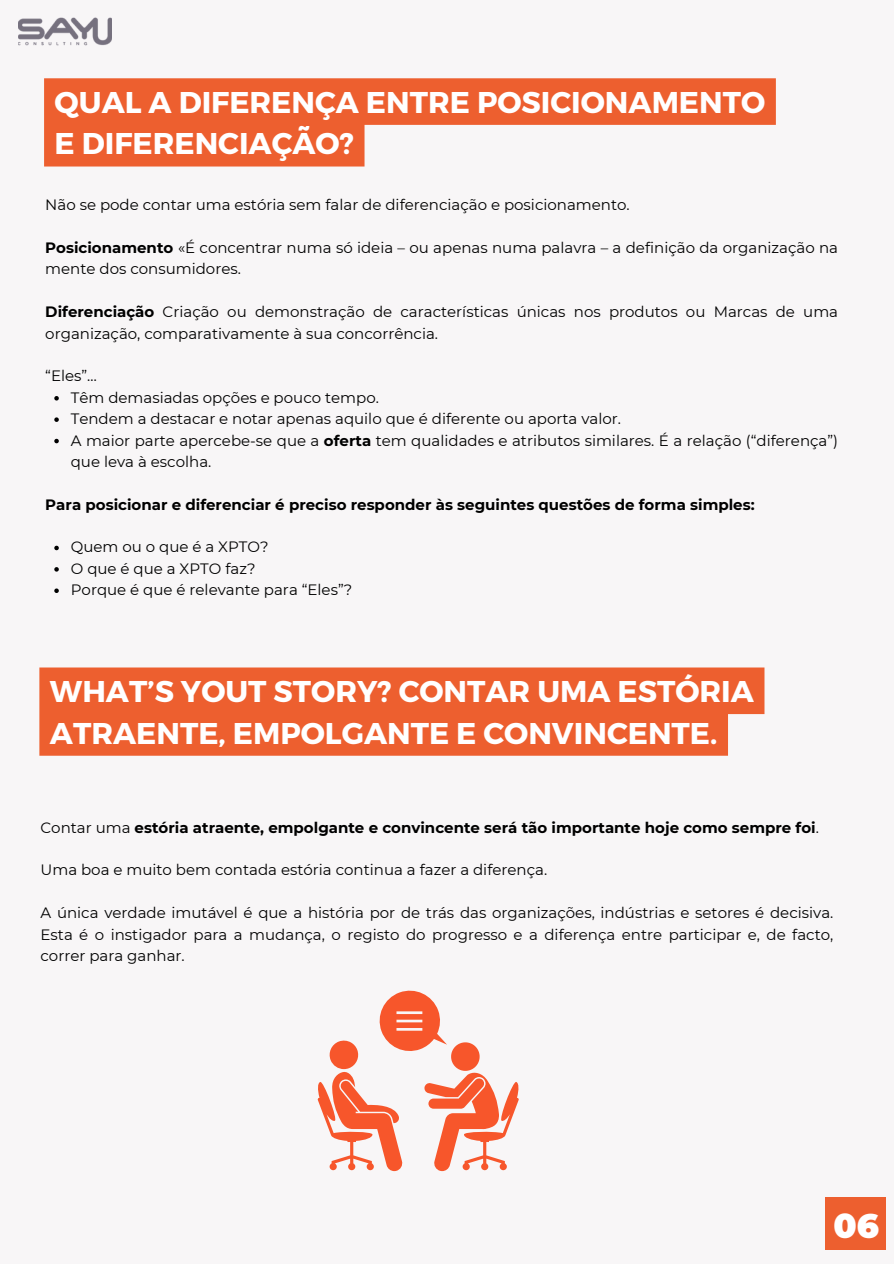
<style>
.page{position:relative;width:894px;height:1264px;background:#fff}
.page>*{position:absolute;margin:0;border:0;box-sizing:border-box;transform-origin:0 0}
.t1{font:900 33.6px "Montserrat";color:#fff}
.t2{font:700 30px/41.7px "Montserrat";color:#fff}
.t3{font:15px/21.3px "Montserrat";color:#000}
.t4{font:700 15px "Montserrat";color:#000}
.s1{font-weight:700}
.s2{font-weight:400}
</style>
<div class="page">
<div style="left:0;top:0;width:893px;height:1263px;background:#f8f6f7"></div>
<div style="left:825px;top:1197px;width:60px;height:53px;background:#ed5f2f"></div>
<img style="left:18px;top:17px;width:94px;height:29px">
<svg style="left:317px;top:990px;width:202px;height:181px"></svg>
<svg style="left:44px;top:78px;width:731px;height:88px;fill:#ed5f2f"></svg>
<svg style="left:54px;top:396px;width:5px;height:4px"></svg>
<svg style="left:54px;top:417px;width:5px;height:5px"></svg>
<svg style="left:54px;top:439px;width:5px;height:4px"></svg>
<svg style="left:54px;top:545px;width:5px;height:5px"></svg>
<svg style="left:54px;top:567px;width:5px;height:4px"></svg>
<svg style="left:54px;top:588px;width:5px;height:5px"></svg>
<div style="left:39px;top:667px;width:725px;height:88px;background:#ed5f2f"></div>
<h1 class="t2" style="left:55px;top:80px;width:712px">QUAL A DIFERENÇA ENTRE POSICIONAMENTO<br>E DIFERENCIAÇÃO?</h1>
<p class="t3" style="left:45px;top:194px;width:585px">Não se pode contar uma estória sem falar de diferenciação e posicionamento.</p>
<p class="t3" style="left:45px;top:237px;width:794px"><span class="s1">Posicionamento</span> «É concentrar numa só ideia – ou apenas numa palavra – a definição da organização na mente dos consumidores.</p>
<p class="t3" style="left:45px;top:301px;width:794px"><span class="s1">Diferenciação</span> Criação ou demonstração de características únicas nos produtos ou Marcas de uma organização, comparativamente à sua concorrência.</p>
<p class="t3" style="left:45px;top:365px;width:53px">“Eles”…</p>
<p class="t3" style="left:71px;top:387px;width:309px">Têm demasiadas opções e pouco tempo.</p>
<p class="t3" style="left:71px;top:408px;width:551px">Tendem a destacar e notar apenas aquilo que é diferente ou aporta valor.</p>
<h2 class="t3" style="left:71px;top:429px;width:768px">A maior parte apercebe-se que a <span class="s1">oferta</span> tem qualidades e atributos similares. É a relação (“diferença”) que leva à escolha.</h2>
<p class="t4" style="left:45px;top:495px;width:710px">Para posicionar e diferenciar é preciso responder às seguintes questões de forma simples:</p>
<p class="t3" style="left:71px;top:536px;width:199px">Quem ou o que é a XPTO?</p>
<p class="t3" style="left:71px;top:558px;width:186px">O que é que a XPTO faz?</p>
<h1 class="t3" style="left:71px;top:579px;width:283px">Porque é que é relevante para “Eles”?</h1>
<p class="t2" style="left:50px;top:669px;width:705px">WHAT’S YOUT STORY? CONTAR UMA ESTÓRIA<br>ATRAENTE, EMPOLGANTE E CONVINCENTE.</p>
<p class="t4" style="left:41px;top:818px;width:779px"><span class="s2">Contar uma</span> estória atraente, empolgante e convincente será tão importante hoje como sempre foi<span class="s2">.</span></p>
<p class="t3" style="left:41px;top:859px;width:508px">Uma boa e muito bem contada estória continua a fazer a diferença.</p>
<p class="t3" style="left:41px;top:902px;width:794px;text-align:justify">A única verdade imutável é que a história por de trás das organizações, indústrias e setores é decisiva.<br>Esta é o instigador para a mudança, o registo do progresso e a diferença entre participar e, de facto, correr para ganhar.</p>
<p class="t1" style="left:833px;top:1205px;width:47px">06</p>
</div>
